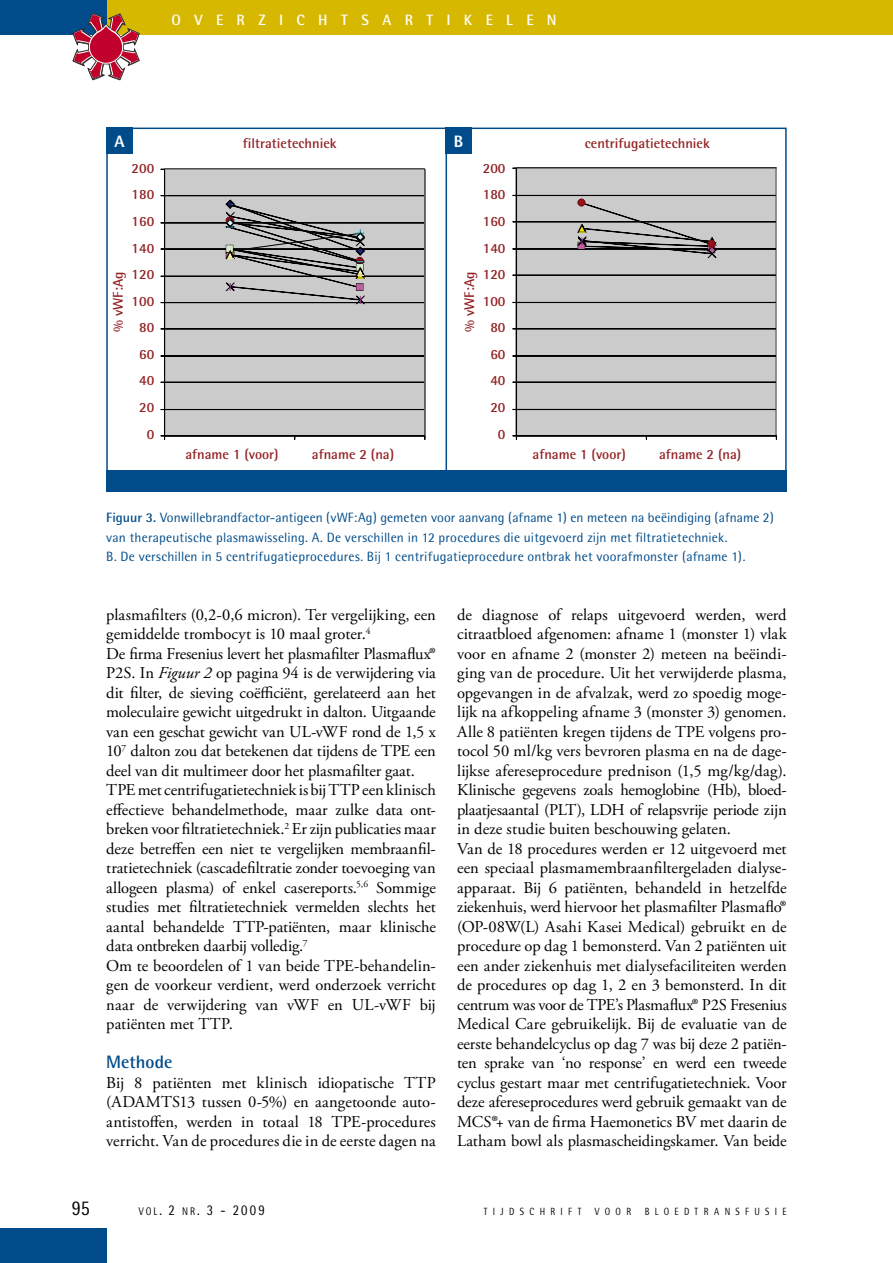
<style>
.page{position:relative;width:893px;height:1263px;background:#fff}
.page>*{position:absolute;margin:0;border:0;box-sizing:border-box;transform-origin:0 0}
.t1{font:21px "Rotis Semi Sans";color:#000;scale:.85 1}
.t2{font:700 18px "Rotis Semi Sans";color:#004b89}
.t3{font:16.5px/19.5px "Adobe Garamond Pro";letter-spacing:-.005em;color:#000}
.t4{font:800 16.5px "Rotis Semi Sans";color:#fff}
.t5{font:700 15px "Rotis Semi Sans";letter-spacing:.885em;color:#fff}
.t6{font:14.85px "Rotis Semi Sans";color:#000;scale:.85 1}
.t7{font:700 14.1px/26.5px "Rotis Semi Sans";color:#922224;text-align:right}
.t8{font:13.5px/19.5px "Rotis Semi Sans";letter-spacing:.01em;color:#004b89}
.t9{font:10.5px "Rotis Semi Sans";color:#000;scale:.85 1}
.s1{font-weight:700}
.s2{font-size:21px}
.s3{font-style:italic}
.s4{font-size:11.1px}
</style>
<div class="page">
<div style="left:0;top:0;width:893px;height:34px;background:#d6b800"></div>
<div style="left:0;top:0;width:106px;height:34px;background:#004b89"></div>
<div style="left:0;top:1229px;width:106px;height:34px;background:#004b89"></div>
<svg style="left:73px;top:13px;width:67px;height:68px"></svg>
<div style="left:164px;top:169px;width:261px;height:267px;background:#cbcbcb"></div>
<hr style="left:164px;top:409px;width:261px;height:1px;background:#000">
<hr style="left:164px;top:382px;width:261px;height:1px;background:#000">
<hr style="left:164px;top:356px;width:261px;height:1px;background:#000">
<hr style="left:164px;top:328px;width:261px;height:1px;background:#000">
<hr style="left:164px;top:302px;width:261px;height:1px;background:#000">
<hr style="left:164px;top:276px;width:261px;height:1px;background:#000">
<hr style="left:164px;top:249px;width:261px;height:1px;background:#000">
<hr style="left:164px;top:222px;width:261px;height:1px;background:#000">
<hr style="left:164px;top:195px;width:261px;height:1px;background:#000">
<hr style="left:164px;top:169px;width:261px;height:1px;background:#939393">
<hr style="left:424px;top:169px;width:1px;height:267px;background:#000">
<hr style="left:425px;top:169px;width:1px;height:267px;background:#939393">
<hr style="left:164px;top:436px;width:261px;height:1px;background:#939393">
<hr style="left:164px;top:169px;width:1px;height:267px;background:#000">
<hr style="left:164px;top:435px;width:261px;height:1px;background:#000">
<svg style="left:225px;top:199px;width:140px;height:105px"></svg>
<div style="left:516px;top:168px;width:260px;height:268px;background:#cbcbcb"></div>
<hr style="left:516px;top:409px;width:261px;height:1px;background:#000">
<hr style="left:516px;top:382px;width:261px;height:1px;background:#000">
<hr style="left:516px;top:356px;width:261px;height:1px;background:#000">
<hr style="left:516px;top:328px;width:261px;height:1px;background:#000">
<hr style="left:516px;top:302px;width:261px;height:1px;background:#000">
<hr style="left:516px;top:275px;width:261px;height:1px;background:#000">
<hr style="left:516px;top:249px;width:261px;height:1px;background:#000">
<hr style="left:516px;top:221px;width:261px;height:1px;background:#000">
<hr style="left:516px;top:195px;width:261px;height:1px;background:#000">
<hr style="left:516px;top:168px;width:261px;height:1px;background:#939393">
<hr style="left:776px;top:168px;width:1px;height:268px;background:#939393">
<hr style="left:516px;top:436px;width:261px;height:1px;background:#939393">
<hr style="left:516px;top:168px;width:1px;height:268px;background:#000">
<hr style="left:516px;top:435px;width:261px;height:1px;background:#000">
<svg style="left:513px;top:435px;width:4px;height:5px"></svg>
<svg style="left:577px;top:199px;width:140px;height:59px"></svg>
<div style="left:106px;top:128px;width:681px;height:344px;border:2px solid #004b89"></div>
<div style="left:106px;top:471px;width:681px;height:21px;background:#004b89"></div>
<div style="left:106px;top:128px;width:27px;height:26px;background:#004b89"></div>
<div style="left:446px;top:128px;width:26px;height:26px;background:#004b89"></div>
<hr style="left:446px;top:130px;width:1px;height:343px;background:#004b89">
<p class="t5" style="left:172px;top:10px;width:17px">ov</p>
<p class="t5" style="left:216px;top:10px;width:80px">erzich</p>
<p class="t5" style="left:341px;top:10px;width:36px">t sa</p>
<p class="t5" style="left:405px;top:10px;width:56px">rtik</p>
<p class="t5" style="left:486px;top:10px;width:70px">el en</p>
<p class="t4" style="left:114px;top:131px;width:12px">A</p>
<p class="t4" style="left:454px;top:131px;width:11px">B</p>
<p class="t7" style="left:243px;top:129px;width:95px">filtratietechniek</p>
<p class="t7" style="left:483px;top:154px;width:24px">200<br>180<br>160<br>140<br>120<br>100<br>80<br>60<br>40<br>20<br>0</p>
<p class="t7" style="left:132px;top:154px;width:24px">200<br>180<br>160<br>140<br>120<br>100<br>80<br>60<br>40<br>20<br>0</p>
<p class="t7" style="left:105px;top:332px;width:62px;rotate:-90deg">% vWF:Ag</p>
<p class="t7" style="left:456px;top:332px;width:62px;rotate:-90deg">% vWF:Ag</p>
<p class="t7" style="left:585px;top:129px;width:127px">centrifugatietechniek</p>
<p class="t7" style="left:185px;top:441px;width:95px">afname 1 (voor)</p>
<p class="t7" style="left:312px;top:441px;width:84px">afname 2 (na)</p>
<p class="t7" style="left:533px;top:441px;width:95px">afname 1 (voor)</p>
<p class="t7" style="left:659px;top:441px;width:84px">afname 2 (na)</p>
<p class="t8" style="left:106px;top:508px;width:669px"><span class="s1">Figuur 3.</span> Vonwillebrandfactor-antigeen (vWF:Ag) gemeten voor aanvang (afname 1) en meteen na beëindiging (afname 2) van therapeutische plasmawisseling. A. De verschillen in 12 procedures die uitgevoerd zijn met filtratietechniek.<br>B. De verschillen in 5 centrifugatieprocedures. Bij 1 centrifugatieprocedure ontbrak het voorafmonster (afname 1).</p>
<p class="t3" style="left:106px;top:605px;width:331px">plasmafilters (0,2-0,6 micron). Ter vergelijking, een gemiddelde trombocyt is 10 maal groter.<sup>4<br></sup>De firma Fresenius levert het plasmafilter Plasmaflux<span class="s2">® </span>P2S. In <span class="s3">Figuur 2</span> op pagina 94 is de verwijdering via dit filter, de sieving coëfficiënt, gerelateerd aan het moleculaire gewicht uitgedrukt in dalton. Uitgaande van een geschat gewicht van UL-vWF rond de 1,5 x 10<sup>7</sup> dalton zou dat betekenen dat tijdens de TPE een deel van dit multimeer door het plasmafilter gaat.<br>TPE met centrifugatietechniek is bij TTP een klinisch effectieve behandelmethode, maar zulke data ont&shy;breken voor filtratietechniek.<sup>2</sup> Er zijn publicaties maar deze betreffen een niet te vergelijken membraanfil&shy;tratietechniek (cascadefiltratie zonder toevoeging van allogeen plasma) of enkel casereports.<sup>5,6</sup> Sommige studies met filtratietechniek vermelden slechts het aantal behandelde TTP-patiënten, maar klinische data ontbreken daarbij volledig.<sup>7<br></sup>Om te beoordelen of 1 van beide TPE-behandelin&shy;gen de voorkeur verdient, werd onderzoek verricht naar de verwijdering van vWF en UL-vWF bij patiënten met TTP.</p>
<p class="t2" style="left:106px;top:1051px;width:68px">Methode</p>
<p class="t3" style="left:106px;top:1073px;width:331px;text-align:justify">Bij 8 patiënten met klinisch idiopatische TTP (ADAMTS13 tussen 0-5%) en aangetoonde auto&shy;antistoffen, werden in totaal 18 TPE-procedures verricht. Van de procedures die in de eerste dagen na</p>
<p class="t3" style="left:457px;top:605px;width:331px">de diagnose of relaps uitgevoerd werden, werd citraatbloed afgenomen: afname 1 (monster 1) vlak voor en afname 2 (monster 2) meteen na beëindi&shy;ging van de procedure. Uit het verwijderde plasma, opgevangen in de afvalzak, werd zo spoedig moge&shy;lijk na afkoppeling afname 3 (monster 3) genomen.<br>Alle 8 patiënten kregen tijdens de TPE volgens pro&shy;tocol 50 ml/kg vers bevroren plasma en na de dage&shy;lijkse afereseprocedure prednison (1,5 mg/kg/dag).<br>Klinische gegevens zoals hemoglobine (Hb), bloed&shy;plaatjesaantal (PLT), LDH of relapsvrije periode zijn in deze studie buiten beschouwing gelaten.<br>Van de 18 procedures werden er 12 uitgevoerd met een speciaal plasmamembraanfiltergeladen dialyse&shy;apparaat. Bij 6 patiënten, behandeld in hetzelfde ziekenhuis, werd hiervoor het plasmafilter Plasmaflo<span class="s2">® </span>(OP-08W(L) Asahi Kasei Medical) gebruikt en de procedure op dag 1 bemonsterd. Van 2 patiënten uit een ander ziekenhuis met dialysefaciliteiten werden de procedures op dag 1, 2 en 3 bemonsterd. In dit centrum was voor de TPE’s Plasmaflux<span class="s2">®</span> P2S Fresenius Medical Care gebruikelijk. Bij de evaluatie van de eerste behandelcyclus op dag 7 was bij deze 2 patiën&shy;ten sprake van ‘no response’ en werd een tweede cyclus gestart maar met centrifugatietechniek. Voor deze afereseprocedures werd gebruik gemaakt van de MCS<span class="s2">®</span>+ van de firma Haemonetics BV met daarin de Latham bowl als plasmascheidingskamer. Van beide</p>
<p class="t1" style="left:72px;top:1195px;width:22px">95</p>
<p class="t6" style="left:139px;top:1201px;width:150px"><span class="s4">vol</span> . 2 <span class="s4">nr</span> . 3 - 2009</p>
<p class="t9" style="left:484px;top:1205px;width:12px">tijdschrift</p>
<p class="t9" style="left:595px;top:1205px;width:12px">voor</p>
<p class="t9" style="left:645px;top:1205px;width:13px">bloedtransfusie</p>
</div>
